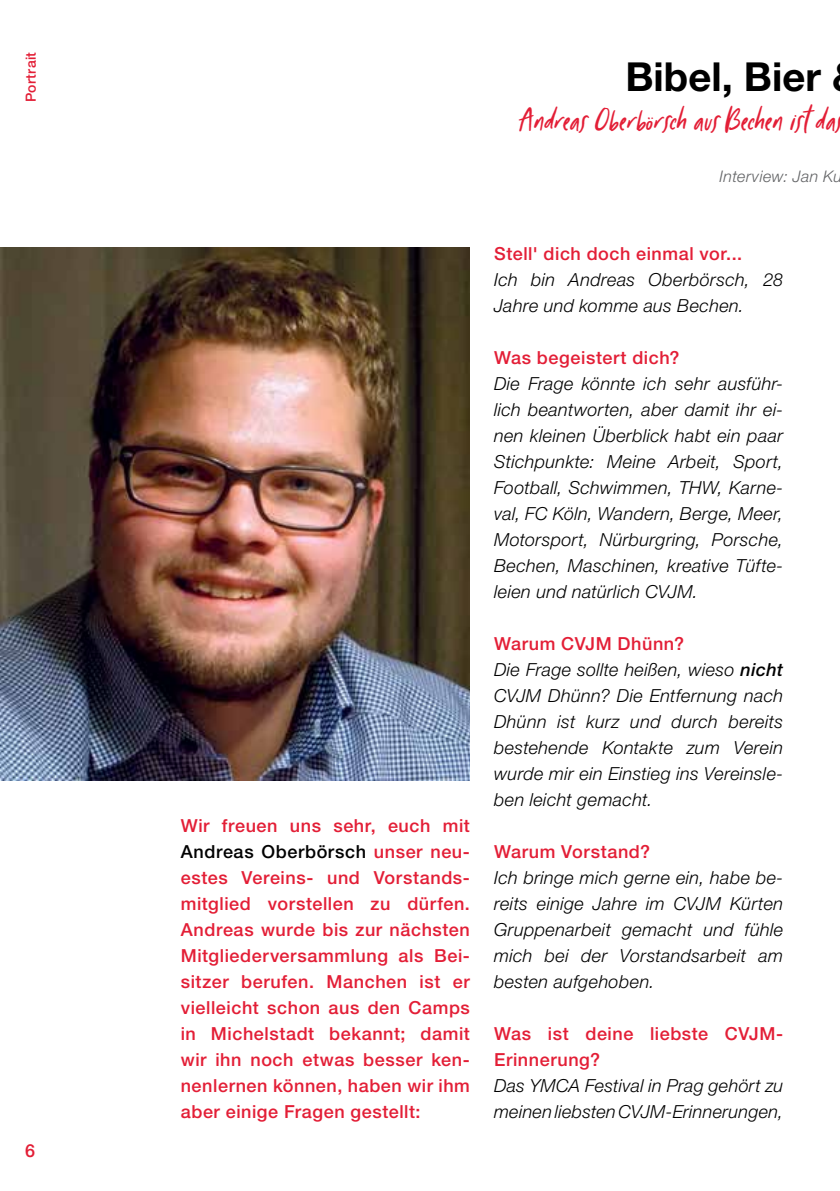
<style>
.page{position:relative;width:840px;height:1191px;background:#fff}
.page>*{position:absolute;margin:0;border:0;box-sizing:border-box;transform-origin:0 0}
.t1{font:700 40px "Helvetica Neue LT Std";color:#000}
.t2{font:28px "Wonderfall Script";letter-spacing:.015em;color:#e31e36}
.t3{font:italic 300 18px/26px "Helvetica Neue LT Std";letter-spacing:.02em;color:#000}
.t4{font:500 18px/26px "Helvetica Neue LT Std";letter-spacing:.03em;color:#e31e36}
.t5{font:italic 300 16px "Helvetica Neue LT Std";letter-spacing:.025em;color:#636466}
.t6{font:500 14px "Helvetica Neue LT Std";letter-spacing:.02em;color:#e31e36}
.s1{color:#000}
.s2{font-weight:500;font-style:normal;color:#e31e36}
.s3{font-weight:500}
</style>
<div class="page">
<img style="left:0;top:247px;width:469px;height:533px">
<p class="t6" style="left:22px;top:102px;width:52px;rotate:-90deg">Portrait</p>
<p class="t4" style="left:25px;top:1137px;width:12px">6</p>
<h1 class="t1" style="left:625px;top:52px;width:197px">Bibel, Bier</h1>
<h2 class="t2" style="left:519px;top:104px;width:317px">Andreas Oberbörsch aus Bechen ist da</h2>
<p class="t5" style="left:719px;top:167px;width:124px">Interview: Jan Ku</p>
<p class="t4" style="left:181px;top:812px;width:290px;text-align:justify">Wir freuen uns sehr, euch mit <span class="s1">Andreas Oberbörsch</span> unser neu&shy;estes Vereins- und Vorstands&shy;mitglied vorstellen zu dürfen.<br>Andreas wurde bis zur nächsten Mitgliederversammlung als Bei&shy;sitzer berufen. Manchen ist er vielleicht schon aus den Camps in Michelstadt bekannt; damit wir ihn noch etwas besser ken&shy;nenlernen können, haben wir ihm aber einige Fragen gestellt:</p>
<p class="t4" style="left:494px;top:240px;width:249px">Stell' dich doch einmal vor...</p>
<p class="t3" style="left:494px;top:266px;width:290px">Ich bin Andreas Oberbörsch, 28<br>Jahre und komme aus Bechen.</p>
<p class="t4" style="left:494px;top:344px;width:187px">Was begeistert dich?</p>
<p class="t3" style="left:494px;top:370px;width:290px;text-align:justify">Die Frage könnte ich sehr ausführ&shy;lich beantworten, aber damit ihr ei&shy;nen kleinen Überblick habt ein paar Stichpunkte: Meine Arbeit, Sport, Football, Schwimmen, THW, Karne&shy;val, FC Köln, Wandern, Berge, Meer, Motorsport, Nürburgring, Porsche, Bechen, Maschinen, kreative Tüfte&shy;leien und natürlich CVJM.</p>
<p class="t3" style="left:494px;top:630px;width:290px"><span class="s2">Warum CVJM Dhünn?<br></span>Die Frage sollte heißen, wieso <span class="s3">nicht<br></span>CVJM Dhünn? Die Entfernung nach<br>Dhünn ist kurz und durch bereits bestehende Kontakte zum Verein wurde mir ein Einstieg ins Vereinsle&shy;ben leicht gemacht.</p>
<p class="t4" style="left:494px;top:838px;width:157px">Warum Vorstand?</p>
<p class="t3" style="left:494px;top:864px;width:290px;text-align:justify">Ich bringe mich gerne ein, habe be&shy;reits einige Jahre im CVJM Kürten Gruppenarbeit gemacht und fühle mich bei der Vorstandsarbeit am besten aufgehoben.</p>
<p class="t4" style="left:494px;top:1020px;width:290px">Was ist deine liebste CVJM-<br>Erinnerung?</p>
<p class="t3" style="left:494px;top:1072px;width:290px">Das YMCA Festival in Prag gehört zu meinen liebsten CVJM-Erinnerungen,</p>
</div>
